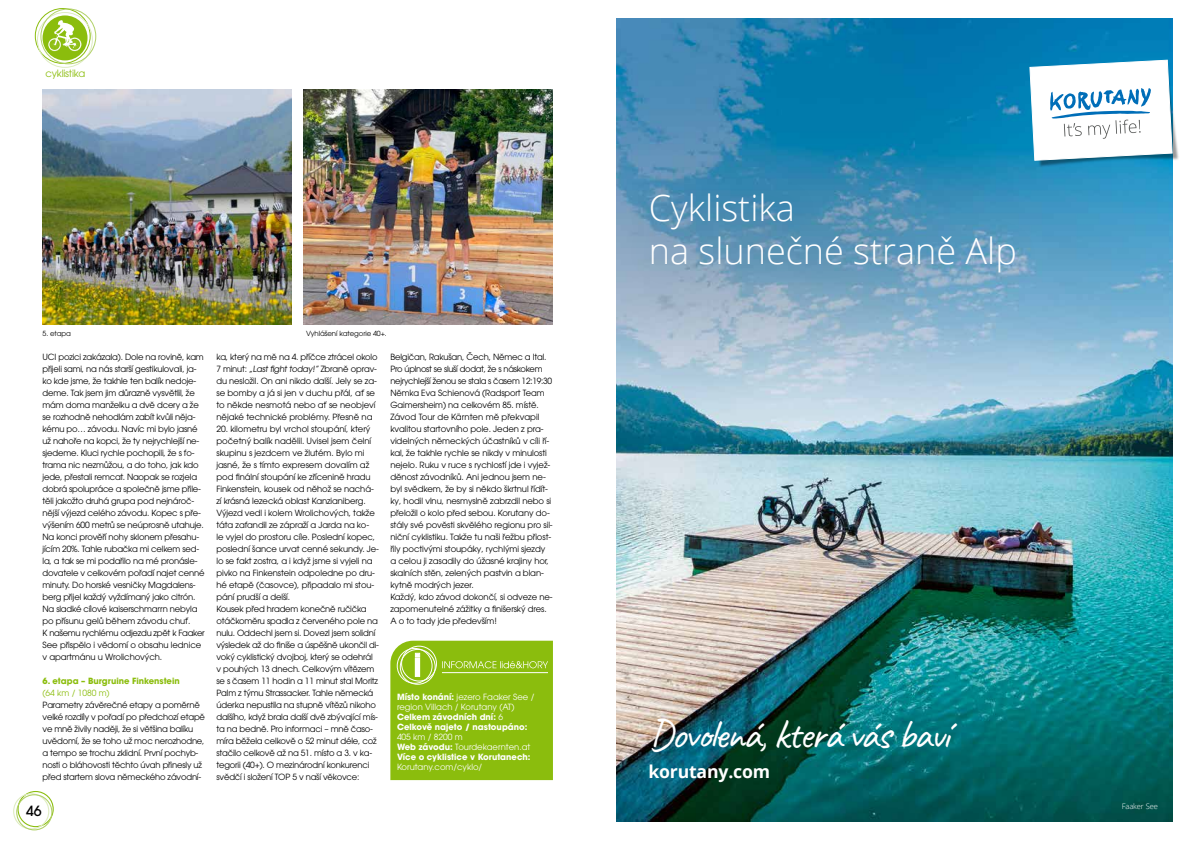
<style>
.page{position:relative;width:1191px;height:842px;background:#fff}
.page>*{position:absolute;margin:0;border:0;box-sizing:border-box;transform-origin:0 0}
.t1{font:42px "Caveat";letter-spacing:-.045em;color:#fff}
.t2{font:300 36px/43px "Open Sans";color:#fff}
.t3{font:700 17.6px "Open Sans";letter-spacing:-.01em;color:#fff}
.t4{font:500 14px "ITC Avant Garde Pro";color:#000}
.t5{font:10px "ITC Avant Garde Pro";letter-spacing:-.02em;color:#8bbd0d}
.t6{font:8.5px/12px "ITC Avant Garde Pro";letter-spacing:-.02em;color:#000}
.t7{font:700 8.5px/10px "ITC Avant Garde Pro";color:#fff}
.t8{font:700 8.5px "ITC Avant Garde Pro";color:#8bbd0d}
.t9{font:8.5px "ITC Avant Garde Pro";color:#fff}
.t10{font:8.5px "ITC Avant Garde Pro";color:#8bbd0d}
.t11{font:300 7.6px "Open Sans";letter-spacing:-.01em;color:#fff}
.t12{font:7px "ITC Avant Garde Pro";letter-spacing:-.01em;color:#000}
.s1{font-weight:400}
</style>
<div class="page">
<img style="left:616px;top:19px;width:556px;height:802px">
<img style="left:1032px;top:63px;width:147px;height:105px">
<svg style="left:1029px;top:60px;width:143px;height:101px"></svg>
<div style="left:624px;top:169px;width:417px;height:126px;background:#005590;opacity:.44"></div>
<svg style="left:390px;top:641px;width:163px;height:139px;background:#8fbf16"></svg>
<div style="left:35px;top:8px;width:56px;height:56px;border:1px solid #8bbd0d;border-radius:50%"></div>
<div style="left:37px;top:12px;width:56px;height:56px;border:1px solid #deecc1;border-radius:50%"></div>
<div style="left:40px;top:8px;width:56px;height:56px;border:1px solid #b1d168;border-radius:50%"></div>
<div style="left:43px;top:15px;width:44px;height:45px;background:#8bbd0d;border-radius:50%"></div>
<svg style="left:48px;top:20px;width:34px;height:31px"></svg>
<div style="left:18px;top:791px;width:36px;height:36px;border:1px solid #8bbd0d;border-radius:50%"></div>
<div style="left:13px;top:793px;width:36px;height:36px;border:1px solid #deecc1;border-radius:50%"></div>
<div style="left:16px;top:794px;width:36px;height:36px;border:1px solid #b1d168;border-radius:50%"></div>
<img style="left:43px;top:89px;width:248px;height:235px">
<img style="left:304px;top:89px;width:249px;height:235px">
<p class="t5" style="left:45px;top:67px;width:41px">cyklistika</p>
<p class="t12" style="left:43px;top:329px;width:30px">5. etapa</p>
<p class="t12" style="left:306px;top:329px;width:82px">Vyhlášení kategorie 40+.</p>
<p class="t6" style="left:43px;top:351px;width:164px">UCI pozici zakázala). Dole na rovině, kam přijeli sami, na nás starší gestikulovali, ja&shy;ko kde jsme, že takhle ten balík nedoje&shy;deme. Tak jsem jim důrazně vysvětlil, že mám doma manželku a dvě dcery a že se rozhodně nehodlám zabít kvůli něja&shy;kému po… závodu. Navíc mi bylo jasné už nahoře na kopci, že ty nejrychlejší ne&shy;sjedeme. Kluci rychle pochopili, že s fo&shy;trama nic nezmůžou, a do toho, jak kdo jede, přestali remcat. Naopak se rozjela dobrá spolupráce a společně jsme přile&shy;těli jakožto druhá grupa pod nejnároč&shy;nější výjezd celého závodu. Kopec s pře&shy;výšením 600 metrů se neúprosně utahuje.<br>Na konci prověří nohy sklonem přesahu&shy;jícím 20%. Tahle rubačka mi celkem sed&shy;la, a tak se mi podařilo na mé pronásle&shy;dovatele v celkovém pořadí najet cenné minuty. Do horské vesničky Magdalens&shy;berg přijel každý vyždímaný jako citrón.<br>Na sladké cílové kaiserschmarrn nebyla po přísunu gelů během závodu chuť.<br>K našemu rychlému odjezdu zpět k Faaker See přispělo i vědomí o obsahu lednice v apartmánu u Wrolichových.</p>
<p class="t8" style="left:43px;top:675px;width:139px">6. etapa – Burgruine Finkenstein</p>
<p class="t10" style="left:43px;top:688px;width:69px">(64 km / 1080 m)</p>
<p class="t6" style="left:43px;top:699px;width:164px">Parametry závěrečné etapy a poměrně velké rozdíly v pořadí po předchozí etapě ve mně živily naději, že si většina balíku uvědomí, že se toho už moc nerozhodne, a tempo se trochu zklidní. První pochyb&shy;nosti o bláhovosti těchto úvah přinesly už před startem slova německého závodní-</p>
<h3 class="t4" style="left:26px;top:802px;width:17px">46</h3>
<p class="t6" style="left:216px;top:351px;width:162px">ka, který na mě na 4. příčce ztrácel okolo 7 minut: „Last fight today!” Zbraně oprav&shy;du nesložil. On ani nikdo další. Jely se za&shy;se bomby a já si jen v duchu přál, ať se to někde nesmotá nebo ať se neobjeví nějaké technické problémy. Přesně na</p>
<p class="t6" style="left:216px;top:423px;width:164px">20. kilometru byl vrchol stoupání, který početný balík nadělil. Uvisel jsem čelní skupinu s jezdcem ve žlutém. Bylo mi jasné, že s tímto expresem dovalím až pod finální stoupání ke zřícenině hradu Finkenstein, kousek od něhož se nachá&shy;zí krásná lezecká oblast Kanzianiberg.<br>Výjezd vedl i kolem Wrolichových, takže táta zafandil ze zápraží a Jarda na ko-<br>le vyjel do prostoru cíle. Poslední kopec, poslední šance urvat cenné sekundy. Je&shy;lo se fakt zostra, a i když jsme si vyjeli na pivko na Finkenstein odpoledne po dru&shy;hé etapě (časovce), připadalo mi stou&shy;pání prudší a delší.<br>Kousek před hradem konečně ručička otáčkoměru spadla z červeného pole na nulu. Oddechl jsem si. Dovezl jsem solidní výsledek až do finiše a úspěšně ukončil di&shy;voký cyklistický dvojboj, který se odehrál v pouhých 13 dnech. Celkovým vítězem se s časem 11 hodin a 11 minut stal Moritz Palm z týmu Strassacker. Tahle německá úderka nepustila na stupně vítězů nikoho dalšího, když brala další dvě zbývající mís&shy;ta na bedně. Pro informaci – mně časo&shy;míra běžela celkově o 52 minut déle, což stačilo celkově až na 51. místo a 3. v ka&shy;tegorii (40+). O mezinárodní konkurenci svědčí i složení TOP 5 v naší věkovce:</p>
<p class="t6" style="left:390px;top:351px;width:164px">Belgičan, Rakušan, Čech, Němec a Ital.<br>Pro úplnost se sluší dodat, že s náskokem nejrychlejší ženou se stala s časem 12:19:30<br>Němka Eva Schienová (Radsport Team Gaimersheim) na celkovém 85. místě.<br>Závod Tour de Kärnten mě překvapil kvalitou startovního pole. Jeden z pra&shy;videlných německých účastníků v cíli ří&shy;kal, že takhle rychle se nikdy v minulosti nejelo. Ruku v ruce s rychlostí jde i vyjež&shy;děnost závodníků. Ani jednou jsem ne&shy;byl svědkem, že by si někdo škrtnul řídít&shy;ky, hodil vlnu, nesmyslně zabrzdil nebo si přeložil o kolo před sebou. Korutany do&shy;stály své pověsti skvělého regionu pro sil&shy;niční cyklistiku. Takže tu naši řežbu přiost&shy;řily poctivými stoupáky, rychlými sjezdy a celou ji zasadily do úžasné krajiny hor, skalních stěn, zelených pastvin a blan&shy;kytně modrých jezer.<br>Každý, kdo závod dokončí, si odveze ne&shy;zapomenutelné zážitky a finišerský dres.<br>A o to tady jde především!</p>
<p class="t7" style="left:397px;top:692px;width:139px">Místo konání: <span class="s1">jezero Faaker See / region Villach / Korutany (AT)<br></span>Celkem závodních dní: <span class="s1">6<br></span>Celkově najeto / nastoupáno:</p>
<p class="t7" style="left:397px;top:732px;width:135px"><span class="s1">405 km / 8200 m<br></span>Web závodu: <span class="s1">Tourdekaernten.at<br></span>Více o cyklistice v Korutanech:</p>
<p class="t9" style="left:397px;top:761px;width:87px">Korutany.com/cyklo/</p>
<h2 class="t2" style="left:649px;top:186px;width:369px">Cyklistika<br>na slunečné straně Alp</h2>
<h1 class="t1" style="left:648px;top:708px;width:303px">Dovolená, která vás baví</h1>
<h3 class="t3" style="left:648px;top:759px;width:123px">korutany.com</h3>
<p class="t11" style="left:1121px;top:801px;width:38px">Faaker See</p>
</div>
